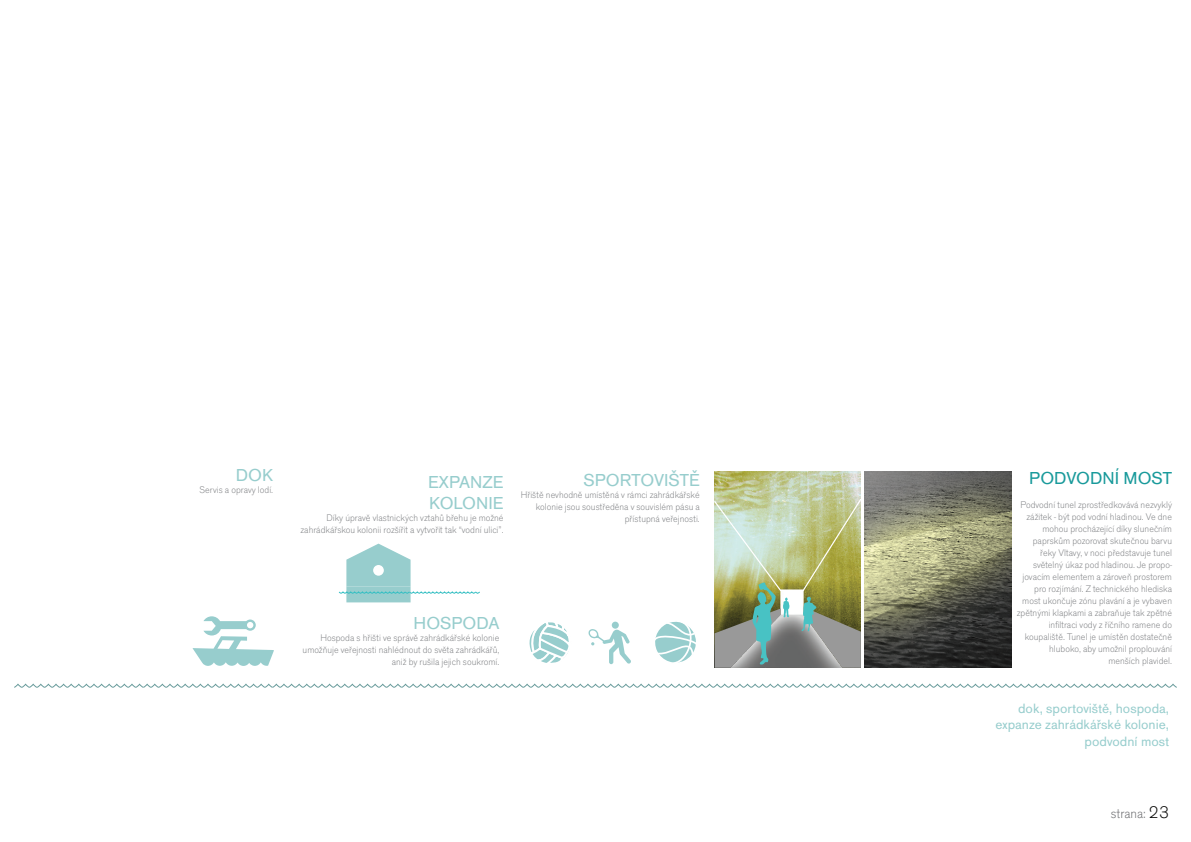
<style>
.page{position:relative;width:1191px;height:842px;background:#fff}
.page>*{position:absolute;margin:0;border:0;box-sizing:border-box;transform-origin:0 0}
.t1{font:18px/21.6px "Accius TOT";color:#97cdcd}
.t2{font:18px "Accius TOT";color:#199a9b}
.t3{font:14px/16.8px "Accius TOT";color:#97cdcd;text-align:right}
.t4{font:300 14px "Accius TOT";color:#6c6d70}
.t5{font:300 10px/12px "Accius TOT";color:#808285;text-align:right}
.s1{font-size:18px;color:#050504}
</style>
<div class="page">
<svg style="left:14px;top:683px;width:1162px;height:5px"></svg>
<div style="left:612px;top:622px;width:7px;height:7px;background:#97cdcd;border-radius:50%"></div>
<svg style="left:588px;top:629px;width:43px;height:35px"></svg>
<svg style="left:655px;top:621px;width:41px;height:42px"></svg>
<svg style="left:339px;top:544px;width:141px;height:58px"></svg>
<svg style="left:192px;top:616px;width:82px;height:50px"></svg>
<img style="left:865px;top:472px;width:146px;height:196px">
<img style="left:714px;top:472px;width:147px;height:25px">
<svg style="left:714px;top:497px;width:147px;height:171px;background:#a4af89"></svg>
<svg style="left:529px;top:622px;width:40px;height:41px"></svg>
<h1 class="t1" style="left:236px;top:465px;width:39px">DOK</h1>
<p class="t5" style="left:199px;top:484px;width:75px">Servis a opravy lodí.</p>
<h1 class="t1" style="left:428px;top:471px;width:77px">EXPANZE<br>KOLONIE</h1>
<p class="t5" style="left:300px;top:512px;width:204px">Díky úpravě vlastnických vztahů břehu je možné zahrádkářskou kolonii rozšířit a vytvořit tak “vodní ulici”.</p>
<h1 class="t1" style="left:583px;top:470px;width:118px">SPORTOVIŠTĚ</h1>
<p class="t5" style="left:521px;top:489px;width:181px">Hřiště nevhodně umístěná v rámci zahrádkářské kolonie jsou soustředěna v souvislém pásu a přístupná veřejnosti.</p>
<h1 class="t1" style="left:413px;top:612px;width:87px">HOSPODA</h1>
<p class="t5" style="left:303px;top:632px;width:198px">Hospoda s hřišti ve správě zahrádkářské kolonie umožňuje veřejnosti nahlédnout do světa zahrádkářů, aniž by rušila jejich soukromí.</p>
<h1 class="t2" style="left:1029px;top:468px;width:144px">PODVODNÍ MOST</h1>
<p class="t5" style="left:1016px;top:499px;width:157px">Podvodní tunel zprostředkovává nezvyklý zážitek - být pod vodní hladinou. Ve dne mohou procházející díky slunečním paprskům pozorovat skutečnou barvu řeky Vltavy, v noci představuje tunel světelný úkaz pod hladinou. Je propo&shy;jovacím elementem a zároveň prostorem pro rozjímání. Z technického hlediska most ukončuje zónu plavání a je vybaven zpětnými klapkami a zabraňuje tak zpětné infiltraci vody z říčního ramene do koupaliště. Tunel je umístěn dostatečně hluboko, aby umožnil proplouvání menších plavidel.</p>
<h2 class="t3" style="left:995px;top:700px;width:175px">dok, sportoviště, hospoda, expanze zahrádkářské kolonie, podvodní most</h2>
<h2 class="t4" style="left:1110px;top:806px;width:60px">strana: <span class="s1">23</span></h2>
</div>
